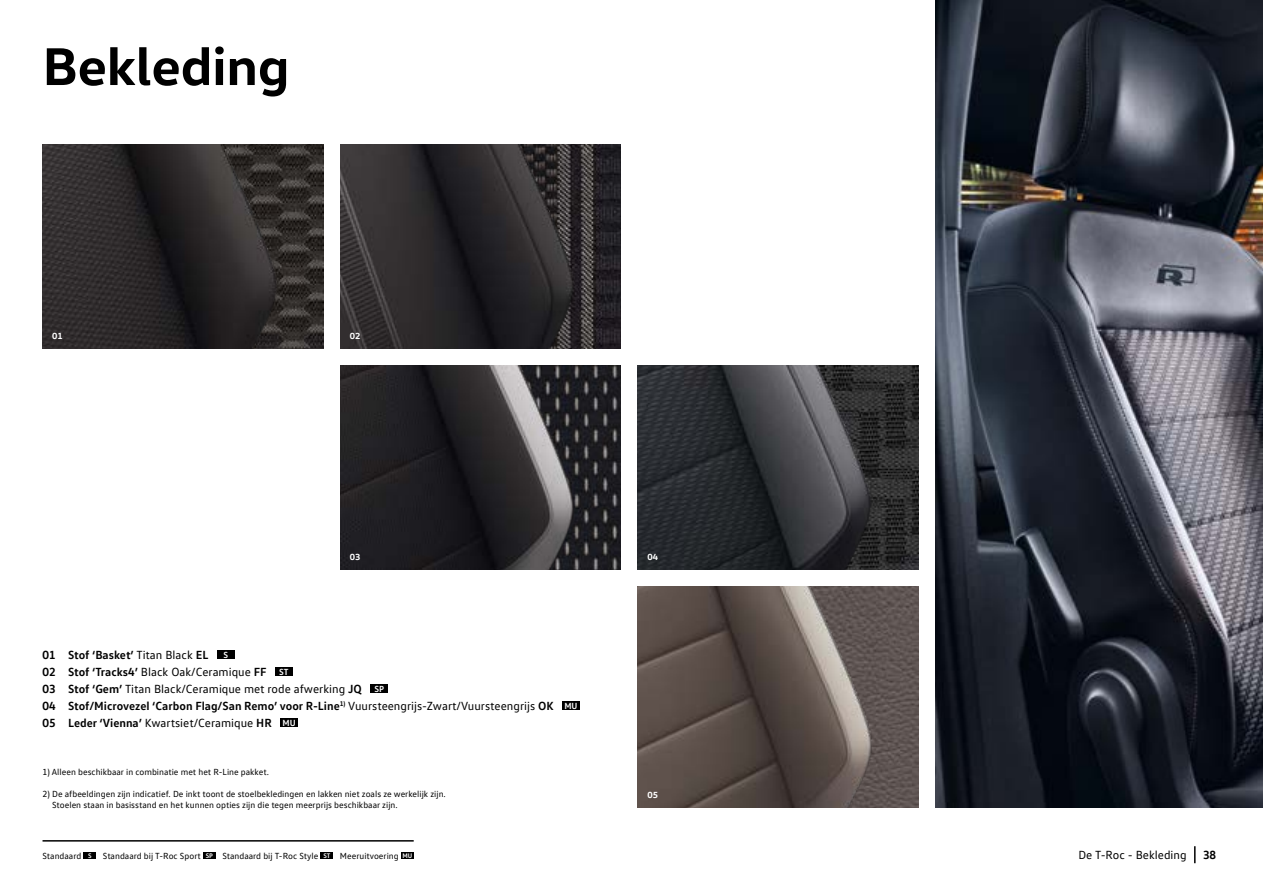
<style>
.page{position:relative;width:1263px;height:893px;background:#fff}
.page>*{position:absolute;margin:0;border:0;box-sizing:border-box;transform-origin:0 0}
.t1{font:700 54px "VW Head";color:#000}
.t2{font:12px/17px "VW Text";color:#000}
.t3{font:700 12px "VW Text";color:#000}
.t4{font:9px/10.8px "VW Text";color:#000}
.t5{font:700 9px "VW Head";color:#fff}
.s1{font-weight:700}
.s2{font-weight:700;font-size:9px;color:#fff}
.s3{font-weight:700;font-size:6.75px;color:#fff}
</style>
<div class="page">
<img style="left:283px;top:145px;width:40px;height:204px">
<img style="left:581px;top:366px;width:40px;height:204px">
<img style="left:878px;top:366px;width:40px;height:204px">
<img style="left:581px;top:145px;width:40px;height:204px">
<img style="left:878px;top:587px;width:40px;height:221px">
<img style="left:638px;top:587px;width:240px;height:221px">
<img style="left:340px;top:366px;width:241px;height:204px">
<img style="left:43px;top:145px;width:240px;height:204px">
<img style="left:638px;top:366px;width:240px;height:204px">
<img style="left:340px;top:145px;width:241px;height:204px">
<img style="left:935px;top:0;width:328px;height:808px">
<hr style="left:43px;top:840px;width:371px;height:2px;background:#000">
<div style="left:84px;top:852px;width:12px;height:7px;background:#000"></div>
<div style="left:203px;top:852px;width:13px;height:7px;background:#000"></div>
<div style="left:320px;top:852px;width:13px;height:7px;background:#000"></div>
<div style="left:401px;top:852px;width:13px;height:7px;background:#000"></div>
<svg style="left:1194px;top:846px;width:1px;height:17px"></svg>
<div style="left:217px;top:651px;width:17px;height:8px;background:#000"></div>
<div style="left:275px;top:668px;width:17px;height:8px;background:#000"></div>
<div style="left:371px;top:685px;width:17px;height:8px;background:#000"></div>
<div style="left:562px;top:702px;width:17px;height:8px;background:#000"></div>
<div style="left:281px;top:719px;width:17px;height:8px;background:#000"></div>
<h1 class="t1" style="left:43px;top:31px;width:248px">Bekleding</h1>
<p class="t5" style="left:52px;top:330px;width:12px">01</p>
<p class="t5" style="left:350px;top:330px;width:12px">02</p>
<p class="t5" style="left:350px;top:551px;width:12px">03</p>
<p class="t5" style="left:647px;top:551px;width:12px">04</p>
<p class="t2" style="left:43px;top:646px;width:536px"><span class="s1">01 Stof ‘Basket’</span> Titan Black <span class="s1">EL</span> <span class="s2">S<br></span><span class="s1">02 Stof ‘Tracks4’</span> Black Oak/Ceramique <span class="s1">FF</span> <span class="s2">ST<br></span><span class="s1">03 Stof ‘Gem’</span> Titan Black/Ceramique met rode afwerking <span class="s1">JQ</span> <span class="s2">SP</span>   <br><span class="s1">04 Stof/Microvezel ‘Carbon Flag/San Remo’ voor R-Line</span><sup>1)</sup> Vuursteengrijs-Zwart/Vuursteengrijs <span class="s1">OK</span> <span class="s2">MU </span><span class="s1">05 Leder ‘Vienna’</span> Kwartsiet/Ceramique <span class="s1">HR</span> <span class="s2">MU</span></p>
<p class="t4" style="left:43px;top:766px;width:228px">1) Alleen beschikbaar in combinatie met het R-Line pakket.</p>
<p class="t4" style="left:52px;top:788px;width:395px;text-indent:-10px">2) De afbeeldingen zijn indicatief. De inkt toont de stoelbekledingen en lakken niet zoals ze werkelijk zijn.<br>Stoelen staan in basisstand en het kunnen opties zijn die tegen meerprijs beschikbaar zijn.</p>
<p class="t5" style="left:647px;top:789px;width:12px">05</p>
<h2 class="t2" style="left:1078px;top:846px;width:110px">De T-Roc - Bekleding</h2>
<p class="t4" style="left:43px;top:850px;width:371px">Standaard <span class="s3">S</span> Standaard bij T-Roc Sport <span class="s3">SP</span> Standaard bij T-Roc Style <span class="s3">ST</span> Meeruitvoering <span class="s3">MU</span></p>
<h2 class="t3" style="left:1203px;top:847px;width:15px">38</h2>
</div>
